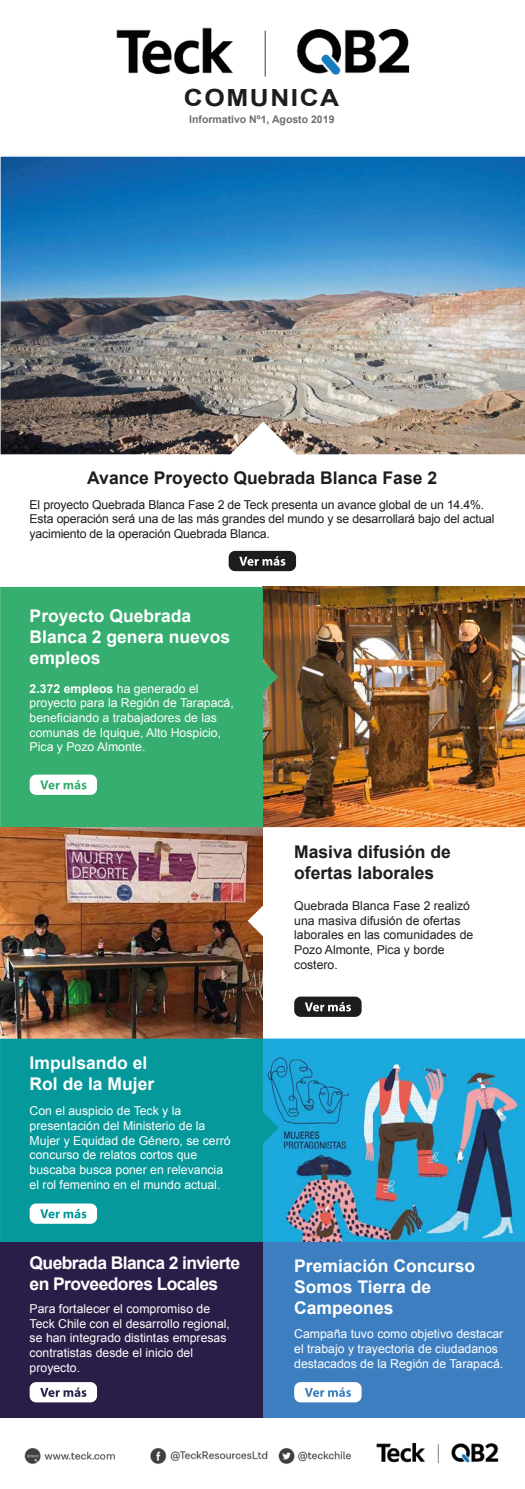
<style>
.page{position:relative;width:525px;height:1489px;background:#fff}
.page>*{position:absolute;margin:0;border:0;box-sizing:border-box;transform-origin:0 0}
.t1{font:700 23.62px "Arial";letter-spacing:.06em;color:#1d1d1b;scale:1.11 1}
.t2{font:700 17.5px/21px "Arial";color:#fff}
.t3{font:700 17.5px/21px "Arial";color:#1d1d1b}
.t4{font:700 17.5px/21px "Arial";letter-spacing:-.035em;color:#fff}
.t5{font:12.25px/14.7px "Arial";color:#fff}
.t6{font:12.25px/14.7px "Arial";letter-spacing:-.015em;color:#1d1d1b}
.t7{font:700 10.5px "Arial";color:#706f6f}
.s1{font-weight:700}
</style>
<div class="page">
<img style="left:279px;top:1038px;width:246px;height:203px">
<img style="left:278px;top:587px;width:247px;height:240px">
<img style="left:24px;top:1442px;width:475px;height:22px">
<img style="left:1px;top:157px;width:524px;height:297px">
<div style="left:0;top:587px;width:278px;height:240px;background:#35ae70"></div>
<img style="left:0;top:827px;width:247px;height:211px">
<div style="left:263px;top:1241px;width:262px;height:176px;background:#3d7ec1"></div>
<div style="left:0;top:1038px;width:279px;height:204px;background:#05999b"></div>
<svg style="left:247px;top:827px;width:278px;height:211px"></svg>
<div style="left:0;top:1241px;width:263px;height:176px;background:#2a1d47"></div>
<img style="left:116px;top:27px;width:294px;height:50px">
<div style="left:228px;top:551px;width:68px;height:20px;background:#1d1d1b;border-radius:6px"></div>
<svg style="left:239px;top:556px;width:46px;height:9px"></svg>
<div style="left:30px;top:774px;width:67px;height:21px;background:#fff;border-radius:6px"></div>
<svg style="left:40px;top:780px;width:46px;height:9px"></svg>
<div style="left:294px;top:996px;width:67px;height:20px;background:#1d1d1b;border-radius:6px"></div>
<svg style="left:305px;top:1002px;width:46px;height:9px"></svg>
<div style="left:30px;top:1203px;width:67px;height:20px;background:#fff;border-radius:6px"></div>
<svg style="left:40px;top:1209px;width:46px;height:9px"></svg>
<div style="left:30px;top:1381px;width:67px;height:21px;background:#fff;border-radius:6px"></div>
<svg style="left:40px;top:1387px;width:46px;height:9px"></svg>
<div style="left:294px;top:1381px;width:67px;height:21px;background:#fff;border-radius:6px"></div>
<svg style="left:305px;top:1387px;width:46px;height:9px"></svg>
<h1 class="t1" style="left:184px;top:82px;width:141px">COMUNICA</h1>
<p class="t7" style="left:189px;top:113px;width:147px">Informativo Nº1, Agosto 2019</p>
<h2 class="t3" style="left:87px;top:468px;width:351px">Avance Proyecto Quebrada Blanca Fase 2</h2>
<p class="t6" style="left:30px;top:497px;width:466px">El proyecto Quebrada Blanca Fase 2 de Teck presenta un avance global de un 14.4%.<br>Esta operación será una de las más grandes del mundo y se desarrollará bajo del actual yacimiento de la operación Quebrada Blanca.</p>
<h2 class="t2" style="left:30px;top:606px;width:202px">Proyecto Quebrada<br>Blanca 2 genera nuevos empleos</h2>
<p class="t5" style="left:30px;top:681px;width:206px"><span class="s1">2.372 empleos</span> ha generado el proyecto para la Región de Tarapacá, beneficiando a trabajadores de las comunas de Iquique, Alto Hospicio,<br>Pica y Pozo Almonte.</p>
<h2 class="t2" style="left:30px;top:1052px;width:126px">Impulsando el<br>Rol de la Mujer</h2>
<p class="t5" style="left:30px;top:1103px;width:202px">Con el auspicio de Teck y la presentación del Ministerio de la<br>Mujer y Equidad de Género, se cerró concurso de relatos cortos que buscaba busca poner en relevancia el rol femenino en el mundo actual.</p>
<h2 class="t4" style="left:30px;top:1253px;width:212px">Quebrada Blanca 2 invierte en Proveedores Locales</h2>
<p class="t5" style="left:30px;top:1301px;width:202px">Para fortalecer el compromiso de<br>Teck Chile con el desarrollo regional, se han integrado distintas empresas contratistas desde el inicio del proyecto.</p>
<h2 class="t3" style="left:294px;top:842px;width:158px">Masiva difusión de ofertas laborales</h2>
<p class="t6" style="left:294px;top:898px;width:181px">Quebrada Blanca Fase 2 realizó una masiva difusión de ofertas laborales en las comunidades de<br>Pozo Almonte, Pica y borde costero.</p>
<h2 class="t2" style="left:294px;top:1255px;width:182px">Premiación Concurso<br>Somos Tierra de<br>Campeones</h2>
<p class="t5" style="left:294px;top:1326px;width:211px">Campaña tuvo como objetivo destacar el trabajo y trayectoria de ciudadanos destacados de la Región de Tarapacá.</p>
</div>
